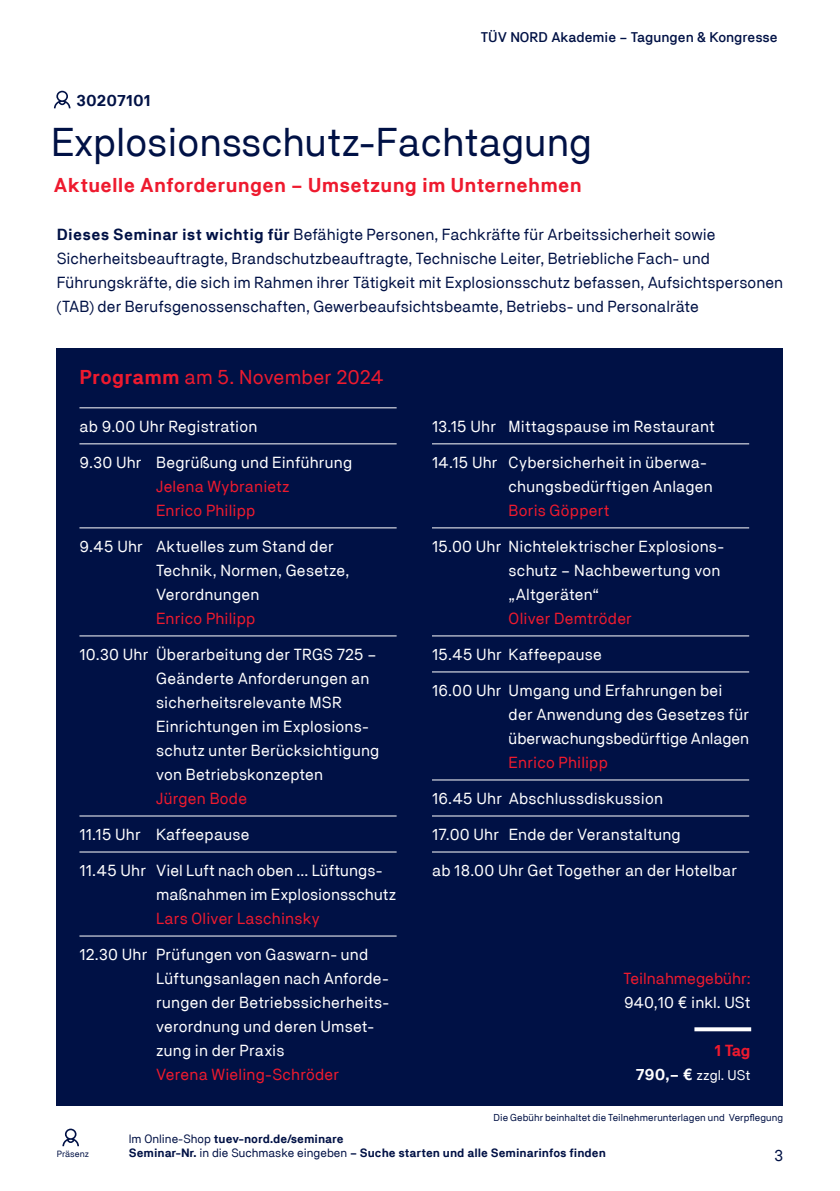
<style>
.page{position:relative;width:840px;height:1191px;background:#fff}
.page>*{position:absolute;margin:0;border:0;box-sizing:border-box;transform-origin:0 0}
.t1{font:40px "TNG Pro";color:#001145}
.t2{font:700 20px "TNG Pro";letter-spacing:.01em;color:#ee1a2e}
.t3{font:20px "TNG Pro";letter-spacing:.005em;color:#ee1a2e}
.t4{font:16px/24px "TNG Pro";letter-spacing:.01em;color:#fff}
.t5{font:16px/24px "TNG Pro";color:#001145}
.t6{font:16px/24px "TNG Pro";letter-spacing:.01em;color:#ee1a2e}
.t7{font:700 16px "TNG Pro";color:#001145}
.t8{font:700 16px "TNG Pro";color:#ee1a2e}
.t9{font:500 14px "TNG Pro";color:#001145}
.t10{font:14px "TNG Pro";color:#fff}
.t11{font:700 12px "TNG Pro";color:#001145}
.t12{font:10px "TNG Pro";color:#001145}
.t13{font:9px "TNG Pro";color:#001145}
.s1{font-weight:700}
.s2{font-weight:400}
.s3{font-weight:700;font-size:16px}
</style>
<div class="page">
<svg style="left:54px;top:91px;width:16px;height:17px"></svg>
<div style="left:57px;top:348px;width:725px;height:758px;background:#001145"></div>
<hr style="left:79px;top:407px;width:317px;height:1px;background:#fff">
<hr style="left:79px;top:443px;width:317px;height:1px;background:#fff">
<hr style="left:79px;top:527px;width:317px;height:1px;background:#fff">
<hr style="left:79px;top:635px;width:317px;height:1px;background:#fff">
<hr style="left:79px;top:815px;width:317px;height:1px;background:#fff">
<hr style="left:79px;top:851px;width:317px;height:1px;background:#fff">
<hr style="left:79px;top:935px;width:317px;height:1px;background:#fff">
<hr style="left:432px;top:443px;width:316px;height:1px;background:#fff">
<hr style="left:432px;top:527px;width:316px;height:1px;background:#fff">
<hr style="left:432px;top:635px;width:316px;height:1px;background:#fff">
<hr style="left:432px;top:671px;width:316px;height:1px;background:#fff">
<hr style="left:432px;top:779px;width:316px;height:1px;background:#fff">
<hr style="left:432px;top:815px;width:316px;height:1px;background:#fff">
<hr style="left:432px;top:851px;width:316px;height:1px;background:#fff">
<svg style="left:62px;top:1128px;width:17px;height:18px"></svg>
<svg style="left:694px;top:1027px;width:56px;height:4px"></svg>
<p class="t7" style="left:77px;top:91px;width:76px">30207101</p>
<p class="t9" style="left:480px;top:29px;width:298px">TÜV NORD Akademie – Tagungen &amp; Kongresse</p>
<h1 class="t1" style="left:51px;top:118px;width:542px">Explosionsschutz-Fachtagung</h1>
<p class="t2" style="left:54px;top:173px;width:529px">Aktuelle Anforderungen – Umsetzung im Unternehmen</p>
<p class="t5" style="left:57px;top:222px;width:727px"><span class="s1">Dieses Seminar ist wichtig für</span> Befähigte Personen, Fachkräfte für Arbeitssicherheit sowie Sicherheitsbeauftragte, Brandschutzbeauftragte, Technische Leiter, Betriebliche Fach- und Führungskräfte, die sich im Rahmen ihrer Tätigkeit mit Explosionsschutz befassen, Aufsichtspersonen (TAB) der Berufsgenossenschaften, Gewerbeaufsichtsbeamte, Betriebs- und Personalräte</p>
<p class="t3" style="left:79px;top:365px;width:306px"><span class="s1">Programm</span> am 5. November 2024</p>
<p class="t4" style="left:79px;top:414px;width:179px">ab 9.00 Uhr Registration</p>
<p class="t4" style="left:79px;top:450px;width:274px">9.30 Uhr Begrüßung und Einführung</p>
<p class="t6" style="left:156px;top:474px;width:135px">Jelena Wybranietz<br>Enrico Philipp</p>
<p class="t4" style="left:156px;top:534px;width:195px;text-indent:-77px">9.45 Uhr Aktuelles zum Stand der<br>Technik, Normen, Gesetze,<br>Verordnungen</p>
<p class="t6" style="left:156px;top:606px;width:101px">Enrico Philipp</p>
<p class="t4" style="left:156px;top:642px;width:225px;text-indent:-77px">10.30 Uhr Überarbeitung der TRGS 725 –<br>Geänderte Anforderungen an sicherheitsrelevante MSR<br>Einrichtungen im Explosions&shy;schutz unter Berücksichtigung von Betriebskonzepten</p>
<p class="t6" style="left:156px;top:786px;width:93px">Jürgen Bode</p>
<p class="t4" style="left:79px;top:822px;width:171px">11.15 Uhr Kaffeepause</p>
<p class="t4" style="left:156px;top:858px;width:241px;text-indent:-77px">11.45 Uhr Viel Luft nach oben ... Lüftungs&shy;maßnahmen im Explosionsschutz</p>
<p class="t6" style="left:156px;top:906px;width:165px">Lars Oliver Laschinsky</p>
<p class="t4" style="left:156px;top:942px;width:234px;text-indent:-77px">12.30 Uhr Prüfungen von Gaswarn- und<br>Lüftungsanlagen nach Anforde&shy;rungen der Betriebssicherheits&shy;verordnung und deren Umset&shy;zung in der Praxis</p>
<p class="t6" style="left:156px;top:1062px;width:184px">Verena Wieling-Schröder</p>
<p class="t11" style="left:129px;top:1131px;width:216px"><span class="s2">Im Online-Shop</span> tuev-nord.de/seminare</p>
<p class="t4" style="left:432px;top:414px;width:284px">13.15 Uhr Mittagspause im Restaurant</p>
<p class="t4" style="left:508px;top:450px;width:205px;text-indent:-77px">14.15 Uhr Cybersicherheit in überwa&shy;chungsbedürftigen Anlagen</p>
<p class="t6" style="left:508px;top:498px;width:102px">Boris Göppert</p>
<p class="t4" style="left:508px;top:534px;width:217px;text-indent:-77px">15.00 Uhr Nichtelektrischer Explosions&shy;schutz – Nachbewertung von „Altgeräten“</p>
<p class="t6" style="left:508px;top:606px;width:125px">Oliver Demtröder</p>
<p class="t4" style="left:432px;top:642px;width:171px">15.45 Uhr Kaffeepause</p>
<p class="t4" style="left:508px;top:678px;width:242px;text-indent:-77px">16.00 Uhr Umgang und Erfahrungen bei der Anwendung des Gesetzes für überwachungsbedürftige Anlagen</p>
<p class="t6" style="left:508px;top:750px;width:101px">Enrico Philipp</p>
<p class="t4" style="left:432px;top:786px;width:232px">16.45 Uhr Abschlussdiskussion</p>
<p class="t4" style="left:432px;top:822px;width:250px">17.00 Uhr Ende der Veranstaltung</p>
<p class="t4" style="left:432px;top:858px;width:306px">ab 18.00 Uhr Get Together an der Hotelbar</p>
<p class="t6" style="left:623px;top:966px;width:128px">Teilnahmegebühr:</p>
<p class="t4" style="left:623px;top:990px;width:128px">940,10 € inkl. USt</p>
<p class="t8" style="left:714px;top:1041px;width:37px">1 Tag</p>
<p class="t10" style="left:635px;top:1067px;width:116px"><span class="s3">790,– €</span> zzgl. USt</p>
<p class="t12" style="left:493px;top:1111px;width:291px">Die Gebühr beinhaltet die Teilnehmerunterlagen und Verpflegung</p>
<p class="t13" style="left:57px;top:1149px;width:34px">Präsenz</p>
<p class="t11" style="left:129px;top:1146px;width:478px">Seminar-Nr. <span class="s2">in die Suchmaske eingeben</span> – Suche starten und alle Seminarinfos finden</p>
<p class="t5" style="left:773px;top:1143px;width:10px">3</p>
</div>
